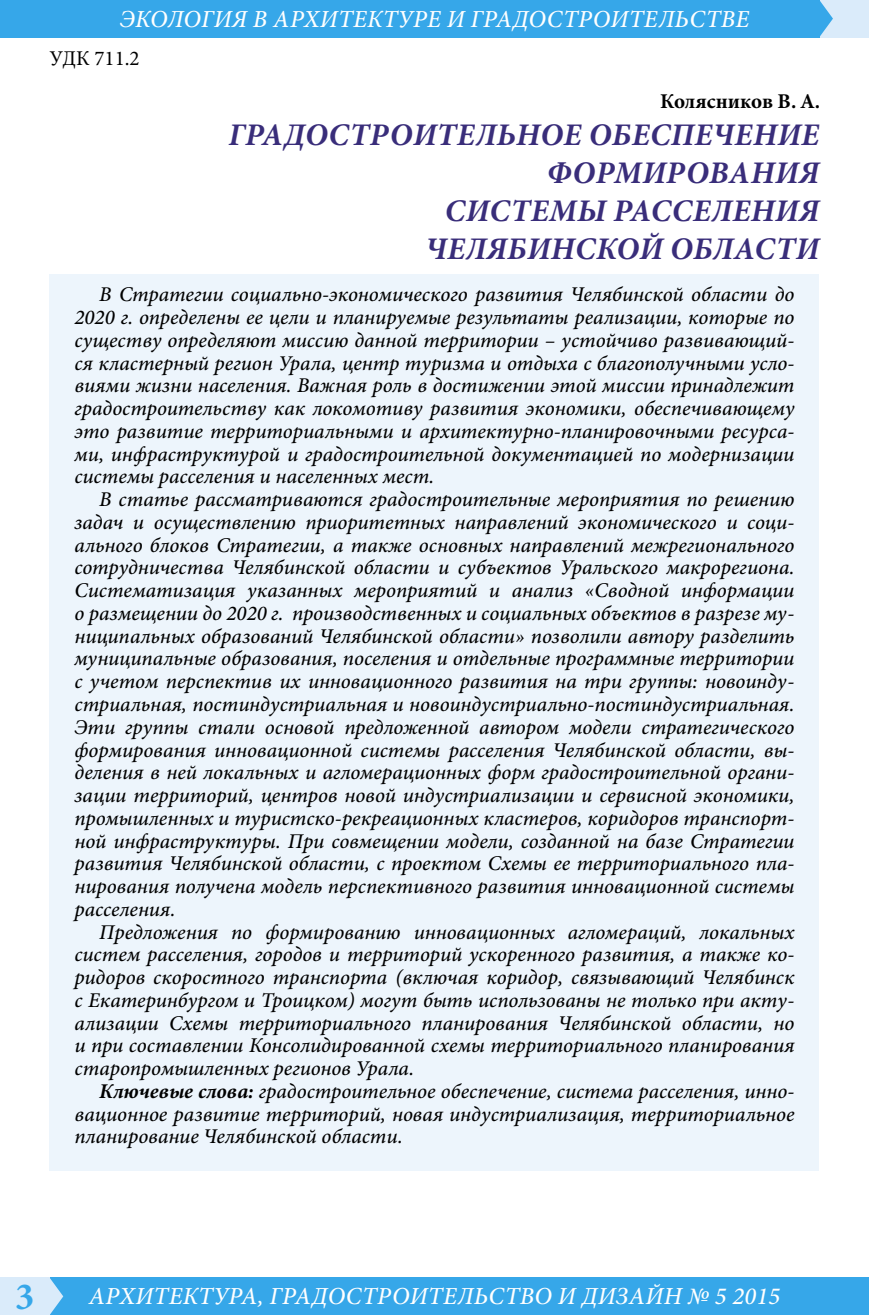
<style>
.page{position:relative;width:869px;height:1315px;background:#fff}
.page>*{position:absolute;margin:0;border:0;box-sizing:border-box;transform-origin:0 0}
.Номер_страницы{font:700 38.5px "Minion Pro";color:#36a7e9}
.Заголовок{font:italic 700 31.5px/37.8px "Minion Pro";letter-spacing:.01em;color:#392d7a;text-align:right}
.t1{font:italic 500 24.5px "Minion Pro";letter-spacing:.01em;color:#fff}
.Аннотация{font:italic 500 21px/22.8px "Minion Pro";color:#000;text-align:justify}
.Автор{font:700 21px "Minion Pro";letter-spacing:-.005em;color:#000}
.УДК-ББК{font:21px "Minion Pro";color:#000}
.s1{font-weight:700}
</style>
<div class="page">
<div style="left:46px;top:1277px;width:822px;height:38px;background:#36a7e9"></div>
<div style="left:819px;top:0;width:49px;height:37px;background:#daebfa"></div>
<div style="left:0;top:1277px;width:50px;height:38px;background:#daebfa"></div>
<div style="left:0;top:0;width:819px;height:37px;background:#36a7e9"></div>
<svg style="left:50px;top:1278px;width:13px;height:37px"></svg>
<svg style="left:819px;top:0;width:13px;height:37px"></svg>
<div style="left:50px;top:274px;width:769px;height:897px;background:#edf5fc"></div>
<p class="t1" style="left:120px;top:2px;width:630px">ЭКОЛОГИЯ В АРХИТЕКТУРЕ И ГРАДОСТРОИТЕЛЬСТВЕ</p>
<p class="УДК-ББК" style="left:50px;top:46px;width:91px">УДК 711.2</p>
<p class="Автор" style="left:660px;top:88px;width:161px">Колясников В. А.</p>
<p class="Заголовок" style="left:228px;top:118px;width:592px">ГРАДОСТРОИТЕЛЬНОЕ ОБЕСПЕЧЕНИЕ<br>ФОРМИРОВАНИЯ<br>СИСТЕМЫ РАССЕЛЕНИЯ<br>ЧЕЛЯБИНСКОЙ ОБЛАСТИ</p>
<p class="Аннотация" style="left:74px;top:283px;width:721px;text-indent:25px">В Стратегии социально-экономического развития Челябинской области до 2020 г. определены ее цели и планируемые результаты реализации, которые по существу определяют миссию данной территории – устойчиво развивающий&shy;ся кластерный регион Урала, центр туризма и отдыха с благополучными усло&shy;виями жизни населения. Важная роль в достижении этой миссии принадлежит градостроительству как локомотиву развития экономики, обеспечивающему это развитие территориальными и архитектурно-планировочными ресурса&shy;ми, инфраструктурой и градостроительной документацией по модернизации системы расселения и населенных мест.</p>
<p class="Аннотация" style="left:74px;top:488px;width:721px;text-indent:25px">В статье рассматриваются градостроительные мероприятия по решению задач и осуществлению приоритетных направлений экономического и соци&shy;ального блоков Стратегии, а также основных направлений межрегионального сотрудничества Челябинской области и субъектов Уральского макрорегиона.<br>Систематизация указанных мероприятий и анализ «Сводной информации о размещении до 2020 г. производственных и социальных объектов в разрезе му&shy;ниципальных образований Челябинской области» позволили автору разделить муниципальные образования, поселения и отдельные программные территории с учетом перспектив их инновационного развития на три группы: новоинду&shy;стриальная, постиндустриальная и новоиндустриально-постиндустриальная.<br>Эти группы стали основой предложенной автором модели стратегического формирования инновационной системы расселения Челябинской области, вы&shy;деления в ней локальных и агломерационных форм градостроительной органи&shy;зации территорий, центров новой индустриализации и сервисной экономики, промышленных и туристско-рекреационных кластеров, коридоров транспорт&shy;ной инфраструктуры. При совмещении модели, созданной на базе Стратегии развития Челябинской области, с проектом Схемы ее территориального пла&shy;нирования получена модель перспективного развития инновационной системы расселения.</p>
<p class="Аннотация" style="left:74px;top:920px;width:721px;text-indent:25px">Предложения по формированию инновационных агломераций, локальных систем расселения, городов и территорий ускоренного развития, а также ко&shy;ридоров скоростного транспорта (включая коридор, связывающий Челябинск с Екатеринбургом и Троицком) могут быть использованы не только при акту&shy;ализации Схемы территориального планирования Челябинской области, но и при составлении Консолидированной схемы территориального планирования старопромышленных регионов Урала.</p>
<p class="Аннотация" style="left:74px;top:1079px;width:721px;text-indent:25px"><span class="s1">Ключевые слова:</span> градостроительное обеспечение, система расселения, инно&shy;вационное развитие территорий, новая индустриализация, территориальное планирование Челябинской области.</p>
<p class="Номер_страницы" style="left:15px;top:1273px;width:21px">3</p>
<p class="t1" style="left:89px;top:1279px;width:692px">АРХИТЕКТУРА, ГРАДОСТРОИТЕЛЬСТВО И ДИЗАЙН № 5 2015</p>
</div>
